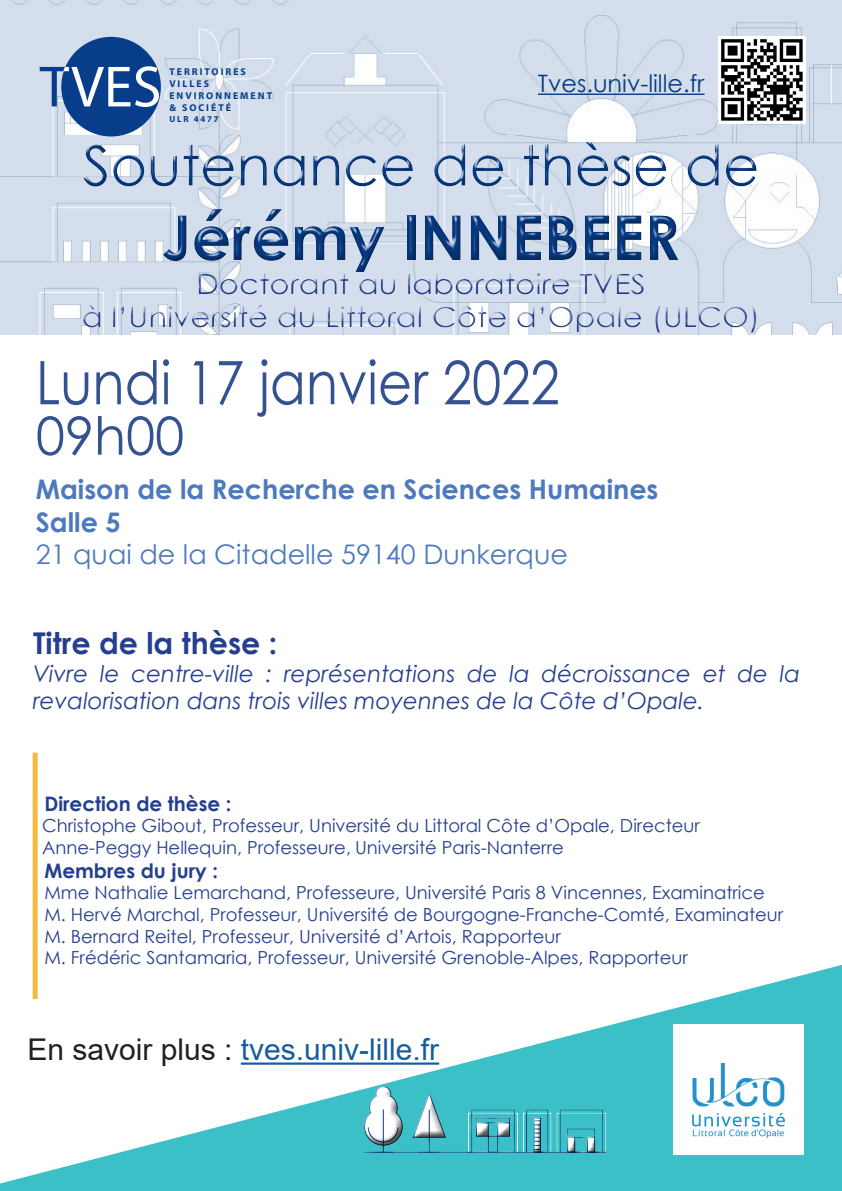
<style>
.page{position:relative;width:842px;height:1191px;background:#fff}
.page>*{position:absolute;margin:0;border:0;box-sizing:border-box;transform-origin:0 0}
.t1{font:700 62px "Century Gothic";color:#083a82}
.t2{font:60px "Century Gothic";color:#345192;scale:.88 1}
.t3{font:56px "Century Gothic";color:#083a82}
.t4{font:52.5px "Century Gothic";color:#345192}
.t5{font:30px "Arial";color:#175d9e}
.t6{font:700 30px "Century Gothic";color:#253f8e}
.t7{font:28px/33.6px "Century Gothic";color:#253f8e;text-align:center;scale:1.1 1}
.t8{font:700 27px/32.4px "Century Gothic";color:#4d7abe}
.t9{font:27px "Century Gothic";color:#4d7abe}
.t10{font:24px "Century Gothic";color:#083a82}
.t11{font:italic 23px/27.6px "Century Gothic";color:#253f8e}
.t12{font:700 20px "Century Gothic";color:#253f8e}
.t13{font:18px/21.6px "Century Gothic";color:#253f8e}
.t14{font:700 9.9px/11.9px "Myriad Pro";letter-spacing:.2em;color:#083e89}
.t15{font:700 8.8px "Myriad Pro";letter-spacing:.2em;color:#083e89}
.s1{color:#231f20}
</style>
<div class="page">
<svg style="left:0;top:964px;width:842px;height:227px"></svg>
<img style="left:0;top:0;width:842px;height:334px">
<div style="left:76px;top:135px;width:684px;height:201px;background:#fff;opacity:.75"></div>
<div style="left:79px;top:140px;width:685px;height:196px;background:#231f20;opacity:.75"></div>
<div style="left:33px;top:752px;width:5px;height:247px;background:#f4ba40"></div>
<img style="left:718px;top:36px;width:88px;height:88px">
<hr style="left:538px;top:94px;width:166px;height:1px;background:#083a82">
<div style="left:364px;top:1085px;width:244px;height:68px;background:#231f20;opacity:.75"></div>
<div style="left:61px;top:37px;width:100px;height:99px;background:#083e89;border-radius:50%"></div>
<svg style="left:40px;top:66px;width:119px;height:41px"></svg>
<img style="left:673px;top:1024px;width:130px;height:131px">
<hr style="left:241px;top:1062px;width:198px;height:2px;background:#175d9e">
<p class="t14" style="left:169px;top:66px;width:104px">TERRITOIRES<br>VILLES<br>ENVIRONNEMENT &amp; SOCIÉTÉ</p>
<p class="t15" style="left:169px;top:113px;width:51px">ULR 4477</p>
<h3 class="t10" style="left:538px;top:66px;width:168px">Tves.univ-lille.fr</h3>
<h3 class="t3" style="left:83px;top:126px;width:678px">Soutenance de thèse de</h3>
<h1 class="t1" style="left:162px;top:190px;width:520px">Jérémy INNEBEER</h1>
<h3 class="t7" style="left:82px;top:266px;width:618px">Doctorant au laboratoire TVES<br>à l’Université du Littoral Côte d’Opale (ULCO)</h3>
<h2 class="t2" style="left:36px;top:341px;width:597px">Lundi 17 janvier 2022</h2>
<h3 class="t4" style="left:36px;top:399px;width:150px">09h00</h3>
<h3 class="t8" style="left:36px;top:472px;width:624px">Maison de la Recherche en Sciences Humaines<br>Salle 5</h3>
<h3 class="t9" style="left:36px;top:535px;width:534px">21 quai de la Citadelle 59140 Dunkerque</h3>
<h3 class="t6" style="left:33px;top:620px;width:246px">Titre de la thèse :</h3>
<p class="t11" style="left:33px;top:659px;width:769px">Vivre le centre-ville : représentations de la décroissance et de la revalorisation dans trois villes moyennes de la Côte d’Opale.</p>
<p class="t12" style="left:44px;top:788px;width:189px">Direction de thèse :</p>
<p class="t13" style="left:42px;top:814px;width:659px">Christophe Gibout, Professeur, Université du Littoral Côte d’Opale, Directeur<br>Anne-Peggy Hellequin, Professeure, Université Paris-Nanterre</p>
<p class="t12" style="left:44px;top:855px;width:175px">Membres du jury :</p>
<p class="t13" style="left:44px;top:881px;width:740px">Mme Nathalie Lemarchand, Professeure, Université Paris 8 Vincennes, Examinatrice M. Hervé Marchal, Professeur, Université de Bourgogne-Franche-Comté, Examinateur M. Bernard Reitel, Professeur, Université d’Artois, Rapporteur<br>M. Frédéric Santamaria, Professeur, Université Grenoble-Alpes, Rapporteur</p>
<h3 class="t5" style="left:27px;top:1029px;width:413px"><span class="s1">En savoir plus :</span> tves.univ-lille.fr</h3>
</div>
